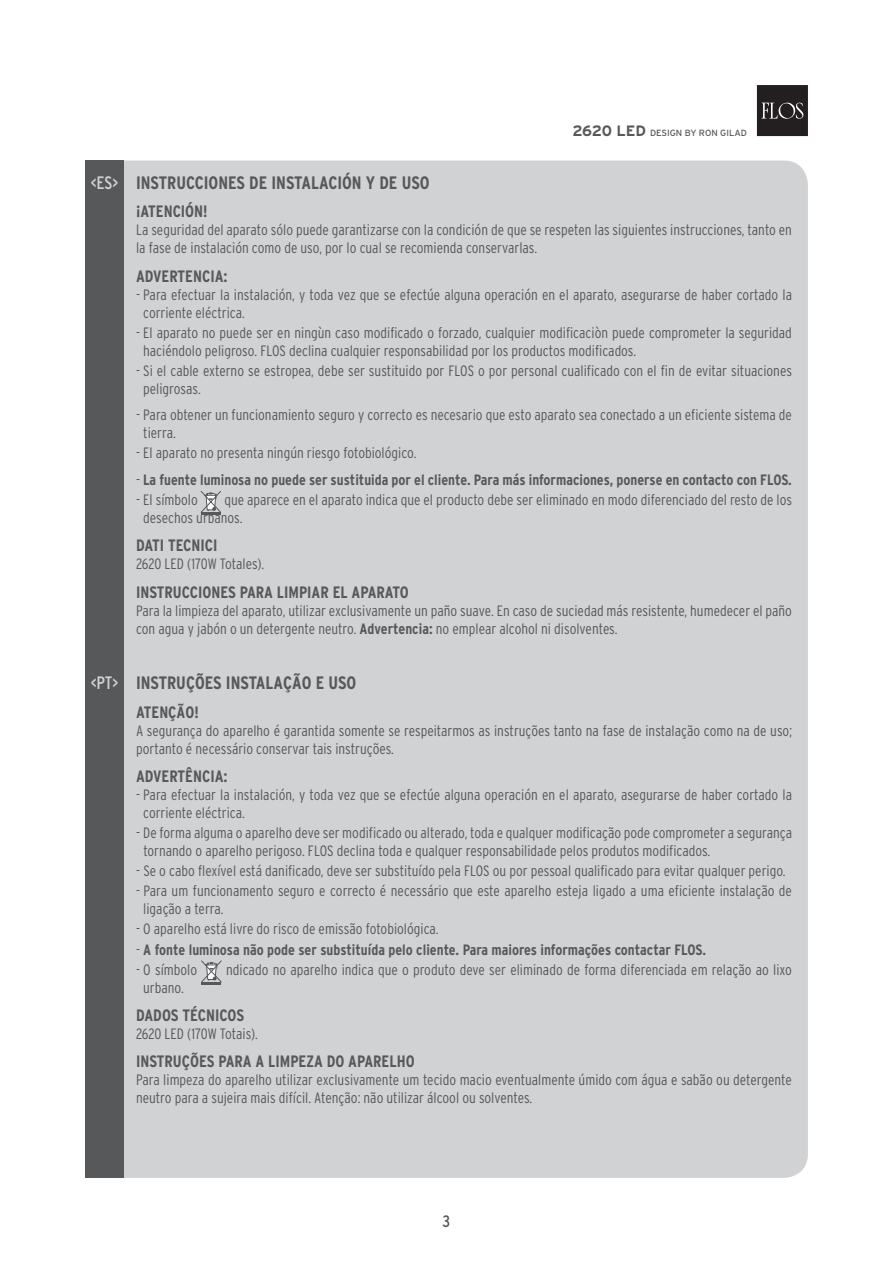
<style>
.page{position:relative;width:893px;height:1263px;background:#fff}
.page>*{position:absolute;margin:0;border:0;box-sizing:border-box;transform-origin:0 0}
.t1{font:700 condensed 18px "Interstate";color:#57585a}
.t2{font:700 condensed 16.5px "Interstate";color:#57585a}
.t3{font:condensed 16.5px "Interstate";color:#57585a}
.t4{font:300 condensed 15px/18px "Interstate";color:#57585a}
.t5{font:700 condensed 15px "Interstate";color:#57585a}
.t6{font:9px "Interstate";color:#57585a}
.s1{font-weight:700;font-size:15px}
.s2{font-weight:400;color:#d1d2d4}
.s3{font-weight:300}
.s4{font-weight:700}
</style>
<div class="page">
<div style="left:757px;top:85px;width:51px;height:51px;background:#231f20"></div>
<svg style="left:761px;top:102px;width:42px;height:17px"></svg>
<div style="left:123px;top:161px;width:685px;height:1017px;background:#d1d2d4"></div>
<div style="left:85px;top:161px;width:38px;height:1017px;background:#57585a"></div>
<hr style="left:201px;top:512px;width:20px;height:2px;background:#57585a">
<svg style="left:201px;top:491px;width:20px;height:21px"></svg>
<hr style="left:201px;top:982px;width:20px;height:2px;background:#57585a">
<svg style="left:201px;top:961px;width:20px;height:21px"></svg>
<p class="t6" style="left:573px;top:128px;width:176px"><span class="s1">2620 LED</span> DESIGN BY RON GILAD</p>
<p class="t1" style="left:91px;top:172px;width:340px"><span class="s2">&lt;ES&gt;</span> INSTRUCCIONES DE INSTALACIÓN Y DE USO</p>
<p class="t2" style="left:136px;top:202px;width:73px">¡ATENCIÓN!</p>
<p class="t4" style="left:136px;top:221px;width:657px">La seguridad del aparato sólo puede garantizarse con la condición de que se respeten las siguientes instrucciones, tanto en la fase de instalación como de uso, por lo cual se recomienda conservarlas.</p>
<p class="t2" style="left:136px;top:266px;width:93px">ADVERTENCIA:</p>
<p class="t4" style="left:143px;top:285px;width:650px;text-indent:-7px">- Para efectuar la instalación, y toda vez que se efectúe alguna operación en el aparato, asegurarse de haber cortado la corriente eléctrica.</p>
<p class="t4" style="left:143px;top:323px;width:650px;text-indent:-7px">- El aparato no puede ser en ningùn caso modificado o forzado, cualquier modificaciòn puede comprometer la seguridad haciéndolo peligroso. FLOS declina cualquier responsabilidad por los productos modificados.</p>
<p class="t4" style="left:143px;top:361px;width:650px;text-indent:-7px">- Si el cable externo se estropea, debe ser sustituido por FLOS o por personal cualificado con el fin de evitar situaciones peligrosas.</p>
<p class="t4" style="left:143px;top:406px;width:650px;text-indent:-7px">- Para obtener un funcionamiento seguro y correcto es necesario que esto aparato sea conectado a un eficiente sistema de tierra.</p>
<p class="t4" style="left:136px;top:444px;width:282px">- El aparato no presenta ningún riesgo fotobiológico.</p>
<p class="t5" style="left:136px;top:471px;width:657px"><span class="s3">-</span> La fuente luminosa no puede ser sustituida por el cliente. Para más informaciones, ponerse en contacto con FLOS.</p>
<p class="t4" style="left:136px;top:491px;width:63px">- El símbolo</p>
<p class="t4" style="left:143px;top:491px;width:650px;text-indent:81px">que aparece en el aparato indica que el producto debe ser eliminado en modo diferenciado del resto de los desechos urbanos.</p>
<p class="t2" style="left:136px;top:536px;width:83px">DATI TECNICI</p>
<p class="t4" style="left:136px;top:555px;width:130px">2620 LED (170W Totales).</p>
<p class="t2" style="left:136px;top:583px;width:274px">INSTRUCCIONES PARA LIMPIAR EL APARATO</p>
<p class="t4" style="left:136px;top:601px;width:657px">Para la limpieza del aparato, utilizar exclusivamente un paño suave. En caso de suciedad más resistente, humedecer el paño con agua y jabón o un detergente neutro. <span class="s4">Advertencia:</span> no emplear alcohol ni disolventes.</p>
<p class="t1" style="left:91px;top:673px;width:267px"><span class="s2">&lt;PT&gt;</span> INSTRUÇÕES INSTALAÇÃO E USO</p>
<p class="t2" style="left:136px;top:702px;width:64px">ATENÇÃO!</p>
<p class="t4" style="left:136px;top:721px;width:657px">A segurança do aparelho é garantida somente se respeitarmos as instruções tanto na fase de instalação como na de uso; portanto é necessário conservar tais instruções.</p>
<p class="t2" style="left:136px;top:767px;width:93px">ADVERTÊNCIA:</p>
<p class="t4" style="left:143px;top:785px;width:650px;text-indent:-7px">- Para efectuar la instalación, y toda vez que se efectúe alguna operación en el aparato, asegurarse de haber cortado la corriente eléctrica.</p>
<p class="t4" style="left:143px;top:824px;width:650px;text-indent:-7px">- De forma alguma o aparelho deve ser modificado ou alterado, toda e qualquer modificação pode comprometer a segurança tornando o aparelho perigoso. FLOS declina toda e qualquer responsabilidade pelos produtos modificados.</p>
<p class="t4" style="left:136px;top:862px;width:651px">- Se o cabo flexível está danificado, deve ser substituído pela FLOS ou por pessoal qualificado para evitar qualquer perigo.</p>
<p class="t4" style="left:143px;top:882px;width:650px;text-indent:-7px">- Para um funcionamento seguro e correcto é necessário que este aparelho esteja ligado a uma eficiente instalação de ligação a terra.</p>
<p class="t4" style="left:136px;top:920px;width:304px">- O aparelho está livre do risco de emissão fotobiológica.</p>
<p class="t5" style="left:136px;top:941px;width:572px"><span class="s3">-</span> A fonte luminosa não pode ser substituída pelo cliente. Para maiores informações contactar FLOS.</p>
<p class="t4" style="left:136px;top:960px;width:63px">- O símbolo</p>
<p class="t4" style="left:226px;top:960px;width:567px">ndicado no aparelho indica que o produto deve ser eliminado de forma diferenciada em relação ao lixo</p>
<p class="t4" style="left:143px;top:978px;width:42px">urbano.</p>
<p class="t2" style="left:136px;top:1006px;width:110px">DADOS TÉCNICOS</p>
<p class="t4" style="left:136px;top:1024px;width:123px">2620 LED (170W Totais).</p>
<p class="t2" style="left:136px;top:1052px;width:280px">INSTRUÇÕES PARA A LIMPEZA DO APARELHO</p>
<p class="t4" style="left:136px;top:1071px;width:657px">Para limpeza do aparelho utilizar exclusivamente um tecido macio eventualmente úmido com água e sabão ou detergente neutro para a sujeira mais difícil. Atenção: não utilizar álcool ou solventes.</p>
<p class="t3" style="left:443px;top:1212px;width:9px">3</p>
</div>
